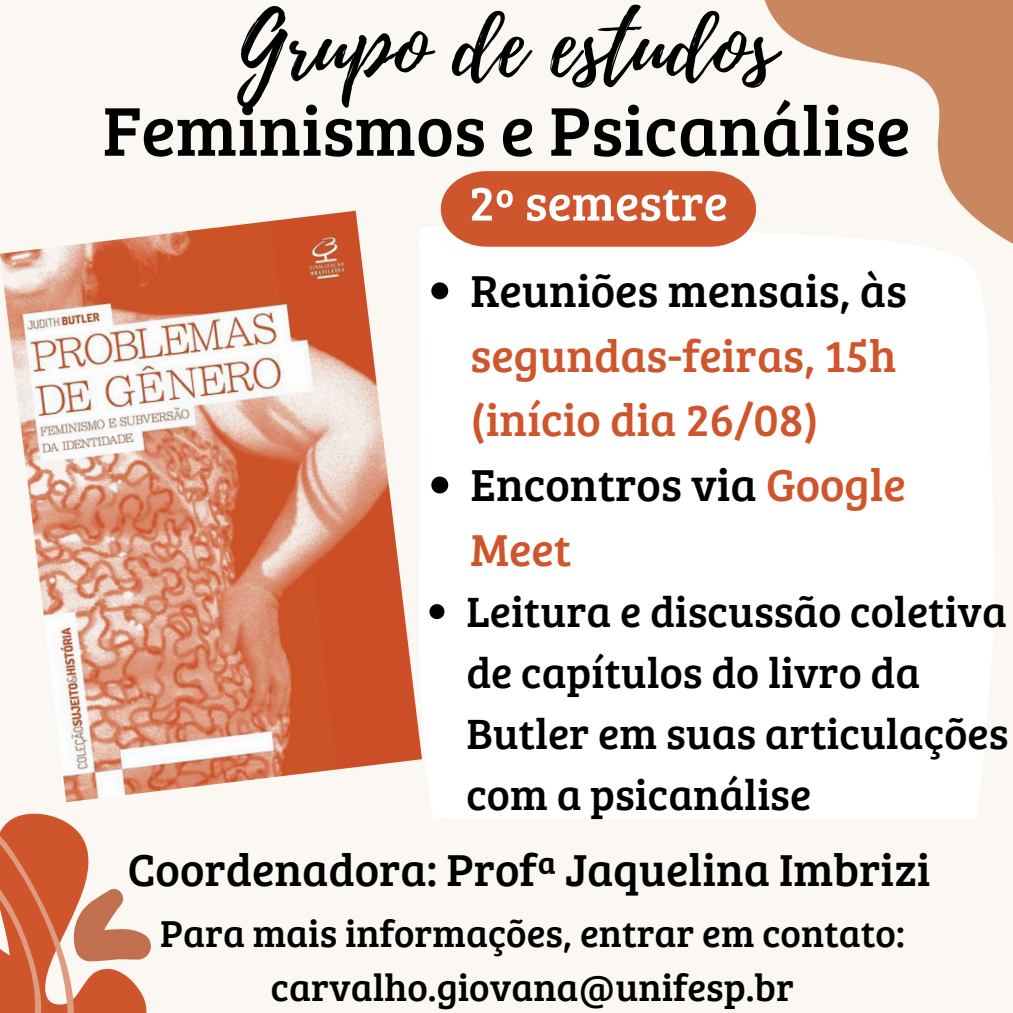
<style>
.page{position:relative;width:1013px;height:1013px;background:#fff}
.page>*{position:absolute;margin:0;border:0;box-sizing:border-box;transform-origin:0 0}
.t1{font:87.5px "Playlist Script";color:#000}
.t2{font:71.25px "Bree Serif";color:#000}
.t3{font:50px "Bree Serif";color:#fff}
.t4{font:46.25px/64.8px "Bree Serif";color:#000}
.t5{font:46.25px/64.8px "Bree Serif";color:#cf552c}
.t6{font:43.75px/61px "Bree Serif";color:#000}
.t7{font:38.75px/53.5px "Bree Serif";color:#000;text-align:center}
.s1{color:#000}
.s2{color:#cf552c}
</style>
<div class="page">
<div style="left:0;top:0;width:1012px;height:1012px;background:#fbf7f2"></div>
<div style="left:422px;top:227px;width:572px;height:592px;background:#fff"></div>
<img style="left:0;top:211px;width:422px;height:591px">
<svg style="left:0;top:813px;width:151px;height:199px"></svg>
<img style="left:756px;top:0;width:256px;height:267px">
<svg style="left:431px;top:282px;width:17px;height:17px"></svg>
<svg style="left:431px;top:476px;width:17px;height:17px"></svg>
<svg style="left:429px;top:604px;width:15px;height:15px"></svg>
<svg style="left:441px;top:171px;width:315px;height:76px;background:#d26039"></svg>
<p class="t1" style="left:237px;top:-17px;width:540px">Grupo de estudos</p>
<p class="t2" style="left:102px;top:79px;width:809px">Feminismos e Psicanálise</p>
<p class="t3" style="left:469px;top:167px;width:260px">2º semestre</p>
<h2 class="t5" style="left:470px;top:256px;width:438px"><span class="s1">Reuniões mensais, às </span>segundas-feiras, 15h (início dia 26/08)</h2>
<h3 class="t4" style="left:470px;top:450px;width:437px">Encontros via <span class="s2">Google<br>Meet</span></h3>
<p class="t6" style="left:466px;top:578px;width:543px">Leitura e discussão coletiva de capítulos do livro da<br>Butler em suas articulações com a psicanálise</p>
<p class="t4" style="left:128px;top:835px;width:804px">Coordenadora: Profª Jaquelina Imbrizi</p>
<p class="t7" style="left:160px;top:905px;width:746px">Para mais informações, entrar em contato: carvalho.giovana@unifesp.br</p>
</div>
